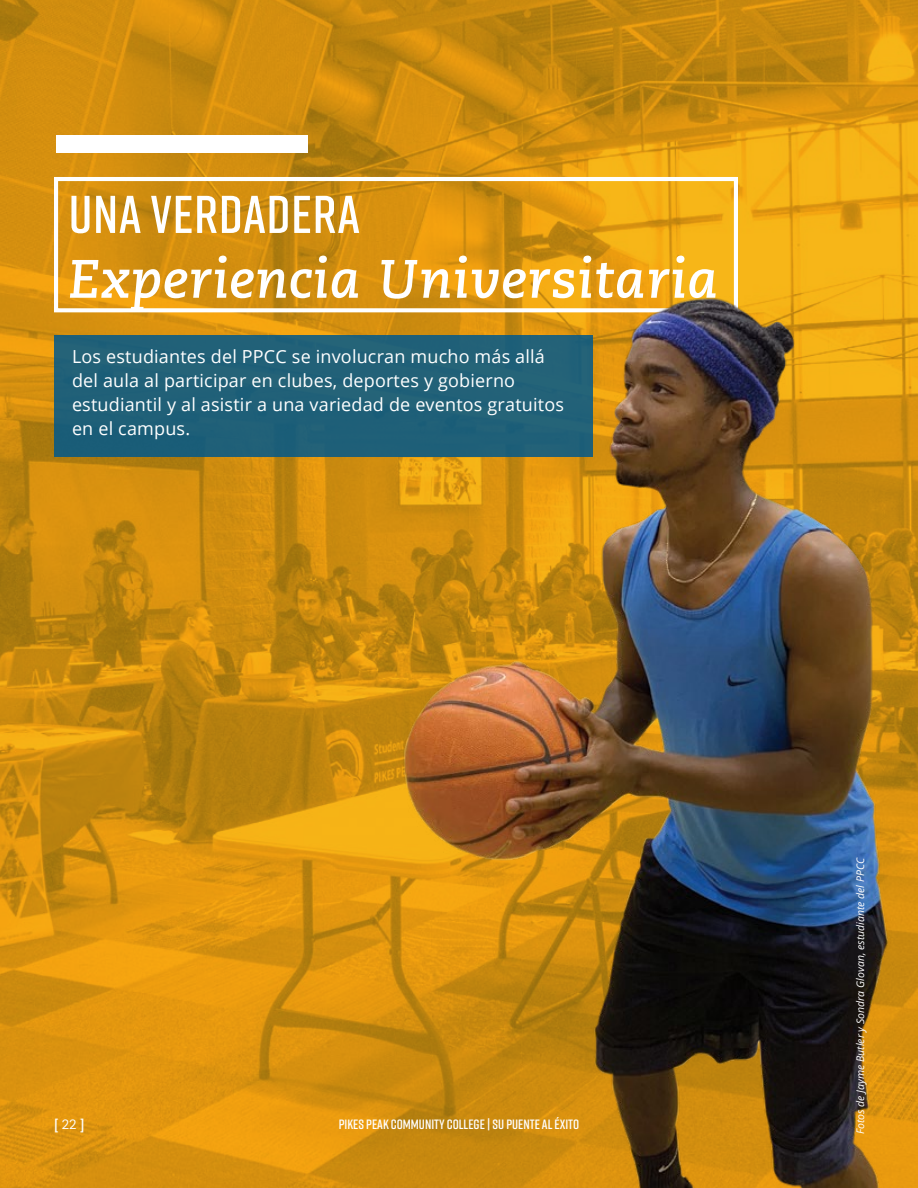
<style>
.page{position:relative;width:918px;height:1188px;background:#fff}
.page>*{position:absolute;margin:0;border:0;box-sizing:border-box;transform-origin:0 0}
.Section_Header{font:italic 700 54px "Caecilia LT Std";letter-spacing:.015em;color:#fff}
.Section_Header-2{font:600 53.1px "Rift";letter-spacing:.015em;color:#fff}
.Body_Copy{font:18px/24px "Open Sans";letter-spacing:.01em;color:#fff}
.t1{font:600 13.5px "Rift";color:#fff}
.t2{font:700 13.5px "Caecilia LT Std";color:#fff}
.Photo_Credit{font:italic 10.5px "Open Sans";color:#fff}
.s1{font-weight:400}
</style>
<div class="page">
<img style="left:0;top:0;width:918px;height:1188px">
<div style="left:54px;top:177px;width:684px;height:135px;border:4px solid #fff"></div>
<div style="left:56px;top:135px;width:252px;height:18px;background:#fff"></div>
<div style="left:54px;top:336px;width:538px;height:121px;background:#206078"></div>
<img style="left:380px;top:269px;width:538px;height:919px">
<p class="Section_Header-2" style="left:69px;top:177px;width:293px">UNA VERDADERA</p>
<p class="Section_Header" style="left:69px;top:247px;width:651px">Experiencia Universitaria</p>
<p class="Body_Copy" style="left:72px;top:344px;width:493px">Los estudiantes del PPCC se involucran mucho más allá del aula al participar en clubes, deportes y gobierno estudiantil y al asistir a una variedad de eventos gratuitos en el campus.</p>
<p class="t2" style="left:54px;top:1116px;width:32px">[ <span class="s1">22</span> ]</p>
<p class="t1" style="left:339px;top:1115px;width:242px">PIKES PEAK COMMUNITY COLLEGE | SU PUENTE AL ÉXITO</p>
<p class="Photo_Credit" style="left:853px;top:1134px;width:278px;rotate:-90deg">Fotos de Jayme Butler y Sondra Glovan, estudiante del PPCC</p>
</div>
